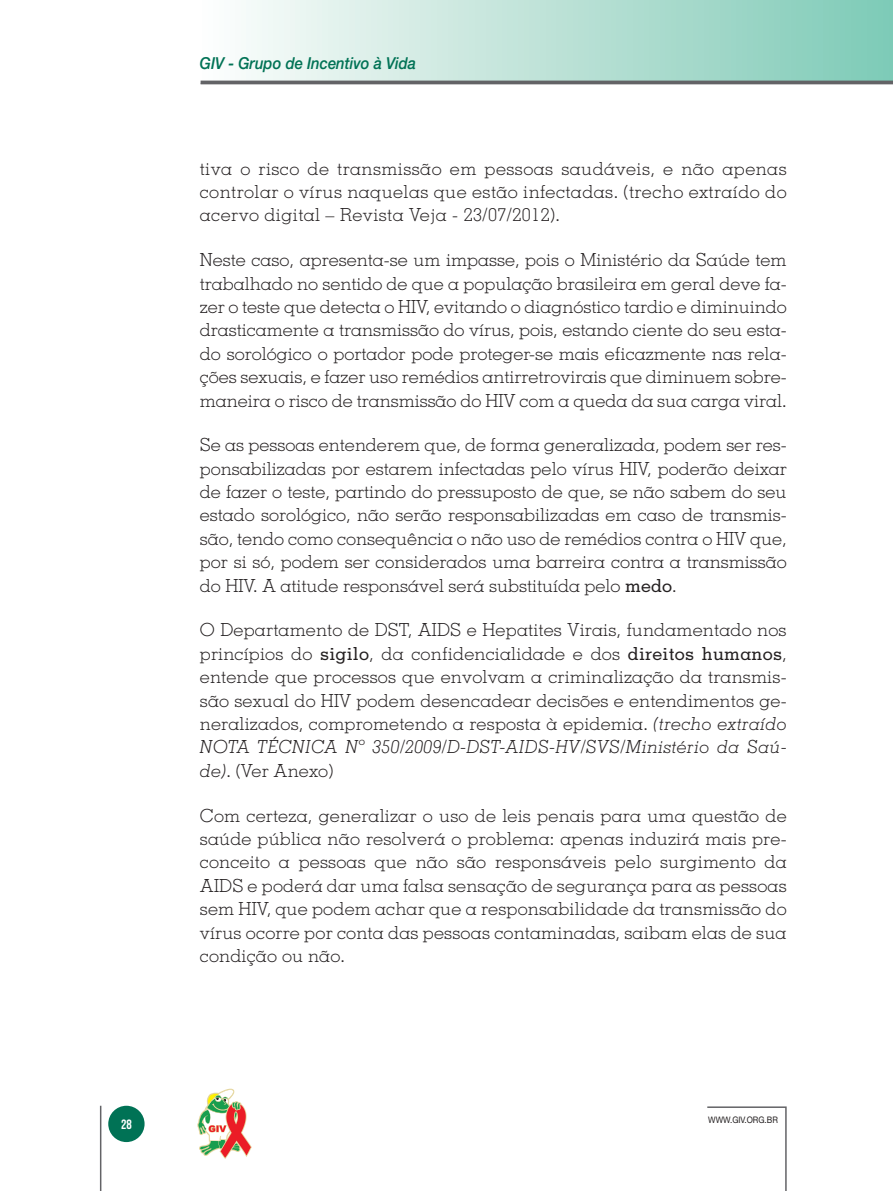
<style>
.page{position:relative;width:893px;height:1191px;background:#fff}
.page>*{position:absolute;margin:0;border:0;box-sizing:border-box;transform-origin:0 0}
.T1_corpo{font:300 18px/23.4px "Memphis LT Std";letter-spacing:.01em;color:#231f20;text-align:justify}
.t1{font:italic 500 16.5px "Helvetica Neue LT Std";color:#007255;scale:.9 1}
.t2{font:13.5px "Bebas Neue";color:#fff}
.t3{font:9px "Helvetica Neue LT Std";color:#231f20;scale:.9 1}
.s1{font-weight:500}
.s2{font-style:italic}
</style>
<div class="page">
<div style="left:108px;top:1105px;width:37px;height:37px;background:#007255;border-radius:50%"></div>
<hr style="left:100px;top:1105px;width:1px;height:86px;background:#636366">
<svg style="left:707px;top:1106px;width:80px;height:85px"></svg>
<svg style="left:197px;top:1088px;width:55px;height:71px"></svg>
<div style="left:196px;top:0;width:697px;height:82px;background:linear-gradient(to right,#fcfbfb,#7ec9b5)"></div>
<hr style="left:201px;top:81px;width:692px;height:3px;background:#636366">
<p class="t1" style="left:200px;top:53px;width:242px">GIV - Grupo de Incentivo à Vida</p>
<p class="T1_corpo" style="left:200px;top:156px;width:588px">tiva o risco de transmissão em pessoas saudáveis, e não apenas controlar o vírus naquelas que estão infectadas. (trecho extraído do acervo digital – Revista Veja - 23/07/2012).</p>
<p class="T1_corpo" style="left:200px;top:248px;width:588px">Neste caso, apresenta-se um impasse, pois o Ministério da Saúde tem trabalhado no sentido de que a população brasileira em geral deve fa&shy;zer o teste que detecta o HIV, evitando o diagnóstico tardio e diminuindo drasticamente a transmissão do vírus, pois, estando ciente do seu esta&shy;do sorológico o portador pode proteger-se mais eficazmente nas rela&shy;ções sexuais, e fazer uso remédios antirretrovirais que diminuem sobre&shy;maneira o risco de transmissão do HIV com a queda da sua carga viral.</p>
<p class="T1_corpo" style="left:200px;top:433px;width:588px">Se as pessoas entenderem que, de forma generalizada, podem ser res&shy;ponsabilizadas por estarem infectadas pelo vírus HIV, poderão deixar de fazer o teste, partindo do pressuposto de que, se não sabem do seu estado sorológico, não serão responsabilizadas em caso de transmis&shy;são, tendo como consequência o não uso de remédios contra o HIV que, por si só, podem ser considerados uma barreira contra a transmissão do HIV. A atitude responsável será substituída pelo <span class="s1">medo</span>.</p>
<p class="T1_corpo" style="left:200px;top:618px;width:588px">O Departamento de DST, AIDS e Hepatites Virais, fundamentado nos princípios do <span class="s1">sigilo</span>, da confidencialidade e dos <span class="s1">direitos humanos</span>, entende que processos que envolvam a criminalização da transmis&shy;são sexual do HIV podem desencadear decisões e entendimentos ge&shy;neralizados, comprometendo a resposta à epidemia. <span class="s2">(trecho extraído NOTA TÉCNICA Nº 350/2009/D-DST-AIDS-HV/SVS/Ministério da Saú&shy;de)</span>. (Ver Anexo)</p>
<p class="T1_corpo" style="left:200px;top:803px;width:588px">Com certeza, generalizar o uso de leis penais para uma questão de saúde pública não resolverá o problema: apenas induzirá mais pre&shy;conceito a pessoas que não são responsáveis pelo surgimento da AIDS e poderá dar uma falsa sensação de segurança para as pessoas sem HIV, que podem achar que a responsabilidade da transmissão do vírus ocorre por conta das pessoas contaminadas, saibam elas de sua condição ou não.</p>
<p class="t2" style="left:121px;top:1116px;width:12px">28</p>
<p class="t3" style="left:708px;top:1114px;width:79px">WWW.GIV.ORG.BR</p>
</div>
